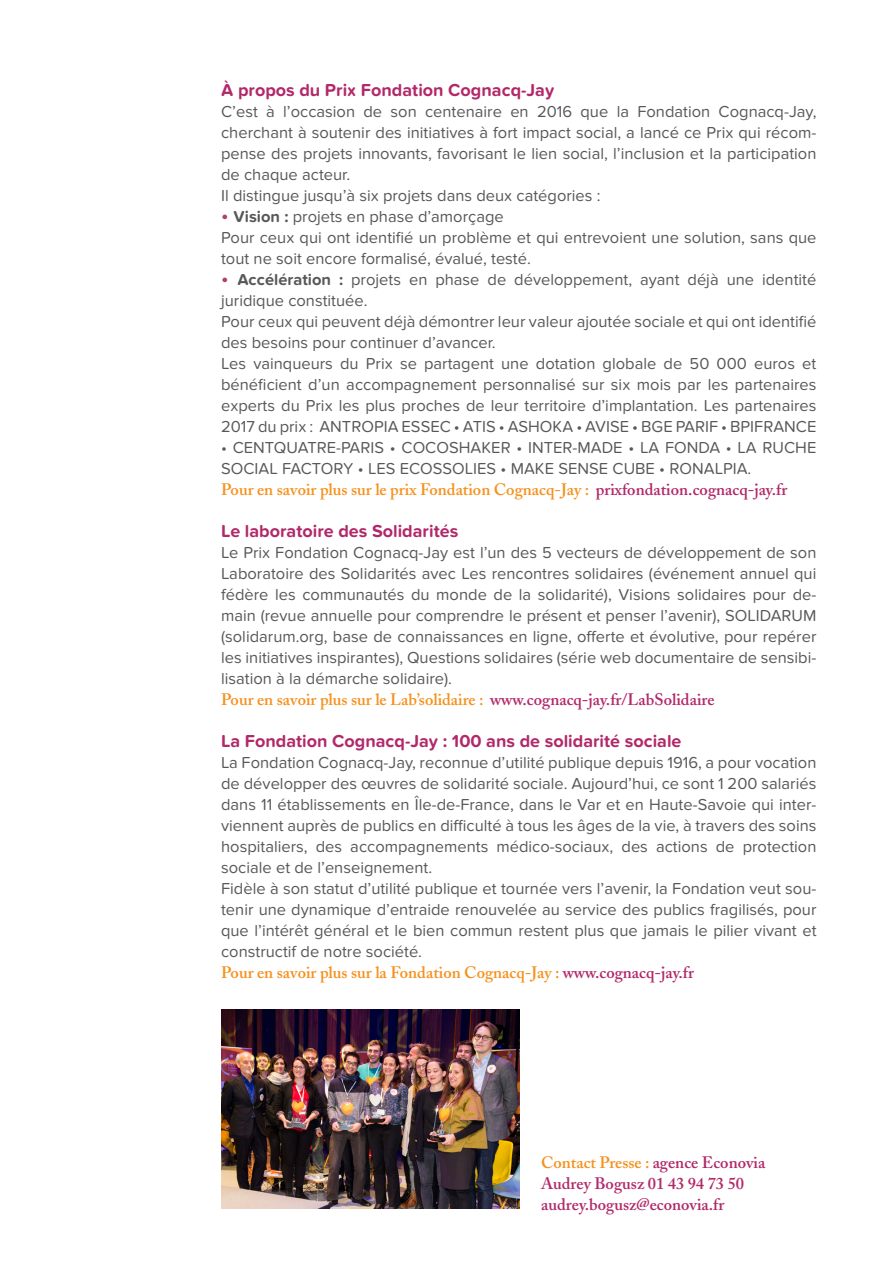
<style>
.page{position:relative;width:893px;height:1263px;background:#fff}
.page>*{position:absolute;margin:0;border:0;box-sizing:border-box;transform-origin:0 0}
.t1{font:700 18px "Proxima Nova Soft";color:#b2296a}
.t2{font:16.5px/21px "Proxima Nova Soft";color:#57585a;text-align:justify}
.t3{font:600 16.5px "Adobe Caslon";color:#f6911e}
.t4{font:600 16.5px/21px "Adobe Caslon";color:#b2296a}
.s1{font-weight:500;font-size:21px;color:#b14061}
.s2{font-weight:700}
.s3{color:#b2296a}
</style>
<div class="page">
<img style="left:221px;top:1010px;width:298px;height:199px">
<p class="t1" style="left:221px;top:79px;width:335px">À propos du Prix Fondation Cognacq-Jay</p>
<p class="t2" style="left:221px;top:101px;width:597px">C’est à l’occasion de son centenaire en 2016 que la Fondation Cognacq-Jay, cherchant à soutenir des initiatives à fort impact social, a lancé ce Prix qui récom&shy;pense des projets innovants, favorisant le lien social, l’inclusion et la participation de chaque acteur.</p>
<p class="t2" style="left:221px;top:185px;width:381px">Il distingue jusqu’à six projets dans deux catégories :</p>
<p class="t2" style="left:221px;top:206px;width:284px"><span class="s1">•</span> <span class="s2">Vision :</span> projets en phase d’amorçage</p>
<p class="t2" style="left:221px;top:227px;width:597px">Pour ceux qui ont identifié un problème et qui entrevoient une solution, sans que tout ne soit encore formalisé, évalué, testé.</p>
<p class="t2" style="left:221px;top:269px;width:597px"><span class="s1">•</span> <span class="s2">Accélération :</span> projets en phase de développement, ayant déjà une identité juridique constituée.</p>
<p class="t2" style="left:221px;top:311px;width:597px">Pour ceux qui peuvent déjà démontrer leur valeur ajoutée sociale et qui ont identifié des besoins pour continuer d’avancer.</p>
<p class="t2" style="left:221px;top:353px;width:597px">Les vainqueurs du Prix se partagent une dotation globale de 50 000 euros et bénéficient d’un accompagnement personnalisé sur six mois par les partenaires experts du Prix les plus proches de leur territoire d’implantation. Les partenaires 2017 du prix : ANTROPIA ESSEC • ATIS • ASHOKA • AVISE • BGE PARIF • BPIFRANCE</p>
<p class="t2" style="left:221px;top:437px;width:597px">• CENTQUATRE-PARIS • COCOSHAKER • INTER-MADE • LA FONDA • LA RUCHE<br>SOCIAL FACTORY • LES ECOSSOLIES • MAKE SENSE CUBE • RONALPIA.</p>
<p class="t3" style="left:221px;top:479px;width:568px">Pour en savoir plus sur le prix Fondation Cognacq-Jay : <span class="s3">prixfondation.cognacq-jay.fr</span></p>
<p class="t1" style="left:221px;top:520px;width:239px">Le laboratoire des Solidarités</p>
<p class="t2" style="left:221px;top:542px;width:597px">Le Prix Fondation Cognacq-Jay est l’un des 5 vecteurs de développement de son Laboratoire des Solidarités avec Les rencontres solidaires (événement annuel qui fédère les communautés du monde de la solidarité), Visions solidaires pour de&shy;main (revue annuelle pour comprendre le présent et penser l’avenir), SOLIDARUM (solidarum.org, base de connaissances en ligne, offerte et évolutive, pour repérer les initiatives inspirantes), Questions solidaires (série web documentaire de sensibi&shy;lisation à la démarche solidaire).</p>
<p class="t3" style="left:221px;top:689px;width:495px">Pour en savoir plus sur le Lab’solidaire : <span class="s3">www.cognacq-jay.fr/LabSolidaire</span></p>
<p class="t1" style="left:221px;top:730px;width:462px">La Fondation Cognacq-Jay : 100 ans de solidarité sociale</p>
<p class="t2" style="left:221px;top:752px;width:597px">La Fondation Cognacq-Jay, reconnue d’utilité publique depuis 1916, a pour vocation de développer des œuvres de solidarité sociale. Aujourd’hui, ce sont 1 200 salariés dans 11 établissements en Île-de-France, dans le Var et en Haute-Savoie qui inter&shy;viennent auprès de publics en difficulté à tous les âges de la vie, à travers des soins hospitaliers, des accompagnements médico-sociaux, des actions de protection sociale et de l’enseignement.</p>
<p class="t2" style="left:221px;top:878px;width:597px">Fidèle à son statut d’utilité publique et tournée vers l’avenir, la Fondation veut sou&shy;tenir une dynamique d’entraide renouvelée au service des publics fragilisés, pour que l’intérêt général et le bien commun restent plus que jamais le pilier vivant et constructif de notre société.</p>
<p class="t3" style="left:221px;top:962px;width:474px">Pour en savoir plus sur la Fondation Cognacq-Jay : <span class="s3">www.cognacq-jay.fr</span></p>
<p class="t3" style="left:541px;top:1152px;width:226px">Contact Presse : <span class="s3">agence Econovia</span></p>
<p class="t4" style="left:541px;top:1173px;width:205px">Audrey Bogusz 01 43 94 73 50 audrey.bogusz@econovia.fr</p>
</div>
